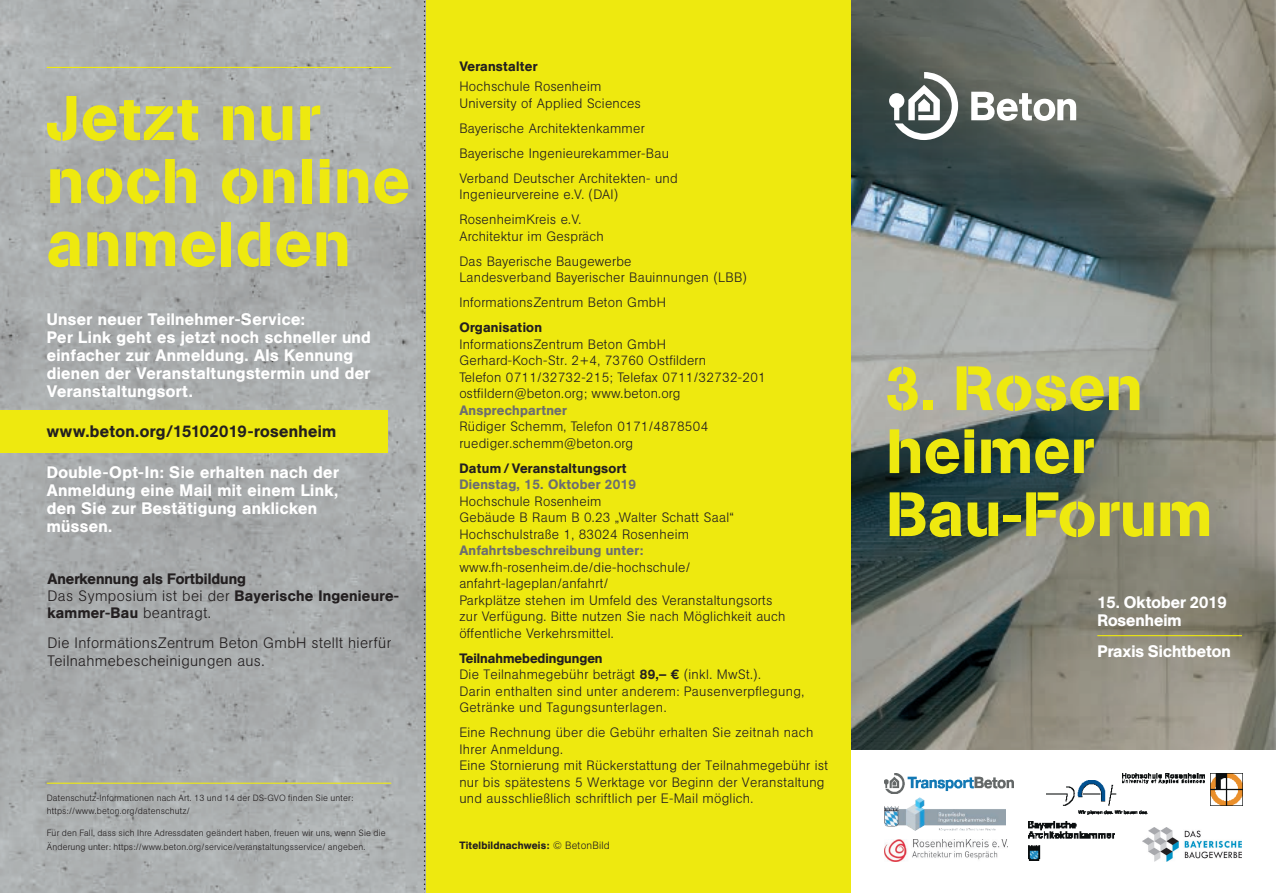
<style>
.page{position:relative;width:1276px;height:893px;background:#fff}
.page>*{position:absolute;margin:0;border:0;box-sizing:border-box;transform-origin:0 0}
.t1{font:62.4px/63px "AG Book Std Stencil";letter-spacing:.015em;color:#eee90f}
.t2{font:61.8px/63px "AG Book Std Stencil";color:#eee90f}
.t3{font:500 16.5px/18px "AG Book Pro";letter-spacing:.02em;color:#fff}
.t4{font:500 16.5px/18px "AG Book Pro";color:#fff}
.t5{font:500 16.5px "AG Book Pro";letter-spacing:.02em;color:#231f20}
.t6{font:500 15px/17.2px "AG Book Pro";color:#231f20}
.t7{font:300 15px/17.2px "AG Book Pro";letter-spacing:.025em;color:#231f20}
.t8{font:300 13.5px/16.5px "AG Book Pro";letter-spacing:.02em;color:#231f20}
.t9{font:500 13.5px "AG Book Pro";letter-spacing:.02em;color:#6c6d70}
.t10{font:500 13.5px "AG Book Pro";letter-spacing:.02em;color:#231f20}
.t11{font:500 10.5px "AG Book Pro";letter-spacing:.02em;color:#231f20}
.t12{font:300 9px/13.5px "AG Book Pro";letter-spacing:.02em;color:#231f20}
.s1{font-weight:300}
.s2{font-weight:500}
</style>
<div class="page">
<img style="left:851px;top:0;width:424px;height:749px">
<div style="left:425px;top:0;width:425px;height:893px;background:#eee90f"></div>
<hr style="left:1097px;top:635px;width:145px;height:1px;background:#eee90f">
<img style="left:884px;top:773px;width:129px;height:20px">
<img style="left:1046px;top:781px;width:101px;height:34px">
<img style="left:1122px;top:773px;width:120px;height:33px">
<img style="left:884px;top:840px;width:124px;height:21px">
<img style="left:884px;top:797px;width:121px;height:33px">
<img style="left:1142px;top:828px;width:100px;height:33px">
<img style="left:0;top:0;width:407px;height:893px">
<hr style="left:47px;top:67px;width:344px;height:1px;background:#eee90f">
<hr style="left:47px;top:783px;width:344px;height:1px;background:#eee90f">
<div style="left:0;top:410px;width:387px;height:43px;background:#eee90f"></div>
<svg style="left:889px;top:72px;width:69px;height:68px"></svg>
<svg style="left:971px;top:92px;width:105px;height:29px"></svg>
<img style="left:1028px;top:821px;width:86px;height:40px">
<svg style="left:407px;top:0;width:18px;height:893px;background:#a8acac"></svg>
<h1 class="t1" style="left:47px;top:88px;width:365px">Jetzt nur noch online anmelden</h1>
<p class="t3" style="left:47px;top:310px;width:326px">Unser neuer Teilnehmer-Service:<br>Per Link geht es jetzt noch schneller und einfacher zur Anmeldung. Als Kennung dienen der Veranstaltungstermin und der Veranstaltungsort.</p>
<p class="t5" style="left:47px;top:421px;width:291px">www.beton.org/15102019-rosenheim</p>
<p class="t3" style="left:47px;top:463px;width:294px">Double-Opt-In: Sie erhalten nach der<br>Anmeldung eine Mail mit einem Link, den Sie zur Bestätigung anklicken müssen.</p>
<p class="t6" style="left:47px;top:570px;width:353px">Anerkennung als Fortbildung<br><span class="s1">Das Symposium ist bei der</span> Bayerische Ingenieure&shy;kammer-Bau <span class="s1">beantragt.</span></p>
<p class="t7" style="left:47px;top:634px;width:345px">Die InformationsZentrum Beton GmbH stellt hierfür<br>Teilnahmebescheinigungen aus.</p>
<p class="t12" style="left:47px;top:790px;width:308px">Datenschutz-Informationen nach Art. 13 und 14 der DS-GVO finden Sie unter: https://www.beton.org/datenschutz/</p>
<p class="t12" style="left:47px;top:826px;width:340px">Für den Fall, dass sich Ihre Adressdaten geändert haben, freuen wir uns, wenn Sie die<br>Änderung unter: https://www.beton.org/service/veranstaltungsservice/ angeben.</p>
<p class="t10" style="left:459px;top:57px;width:80px">Veranstalter</p>
<p class="t8" style="left:459px;top:78px;width:183px">Hochschule Rosenheim<br>University of Applied Sciences</p>
<p class="t8" style="left:459px;top:116px;width:220px;line-height:25px">Bayerische Architektenkammer<br>Bayerische Ingenieurekammer-Bau<br>Verband Deutscher Architekten- und</p>
<p class="t8" style="left:459px;top:182px;width:161px;line-height:25px">Ingenieurvereine e.V. (DAI)<br>RosenheimKreis e.V.</p>
<p class="t8" style="left:459px;top:224px;width:174px;line-height:25px">Architektur im Gespräch<br>Das Bayerische Baugewerbe</p>
<p class="t8" style="left:459px;top:265px;width:289px;line-height:25px">Landesverband Bayerischer Bauinnungen (LBB)<br>InformationsZentrum Beton GmbH</p>
<p class="t10" style="left:459px;top:319px;width:84px">Organisation</p>
<p class="t8" style="left:459px;top:336px;width:308px">InformationsZentrum Beton GmbH Gerhard-Koch-Str. 2+4, 73760 Ostfildern<br>Telefon 0711/32732-215; Telefax 0711/32732-201 ostfildern@beton.org; www.beton.org</p>
<p class="t9" style="left:459px;top:401px;width:109px">Ansprechpartner</p>
<p class="t8" style="left:459px;top:418px;width:250px">Rüdiger Schemm, Telefon 0171/4878504 ruediger.schemm@beton.org</p>
<p class="t10" style="left:459px;top:459px;width:169px">Datum / Veranstaltungsort</p>
<p class="t9" style="left:459px;top:476px;width:178px">Dienstag, 15. Oktober 2019</p>
<p class="t8" style="left:459px;top:493px;width:276px">Hochschule Rosenheim<br>Gebäude B Raum B 0.23 „Walter Schatt Saal“<br>Hochschulstraße 1, 83024 Rosenheim</p>
<p class="t9" style="left:459px;top:542px;width:185px">Anfahrtsbeschreibung unter:</p>
<p class="t8" style="left:459px;top:559px;width:328px">www.fh-rosenheim.de/die-hochschule/ anfahrt-lageplan/anfahrt/<br>Parkplätze stehen im Umfeld des Veranstaltungsorts zur Verfügung. Bitte nutzen Sie nach Möglichkeit auch öffentliche Verkehrsmittel.</p>
<p class="t8" style="left:459px;top:650px;width:346px"><span class="s2">Teilnahmebedingungen<br></span>Die Teilnahmegebühr beträgt <span class="s2">89,– €</span> (inkl. MwSt.).<br>Darin enthalten sind unter anderem: Pausenverpflegung, Getränke und Tagungsunterlagen.</p>
<p class="t8" style="left:459px;top:724px;width:370px">Eine Rechnung über die Gebühr erhalten Sie zeitnah nach Ihrer Anmeldung.<br>Eine Stornierung mit Rückerstattung der Teilnahmegebühr ist nur bis spätestens 5 Werktage vor Beginn der Veranstaltung und ausschließlich schriftlich per E-Mail möglich.</p>
<p class="t11" style="left:459px;top:839px;width:152px">Titelbildnachweis: <span class="s1">© BetonBild</span></p>
<h2 class="t2" style="left:885px;top:358px;width:329px">3. Rosen heimer<br>Bau-Forum</h2>
<p class="t4" style="left:1097px;top:593px;width:131px">15. Oktober 2019<br>Rosenheim</p>
<p class="t4" style="left:1097px;top:642px;width:135px">Praxis Sichtbeton</p>
</div>
